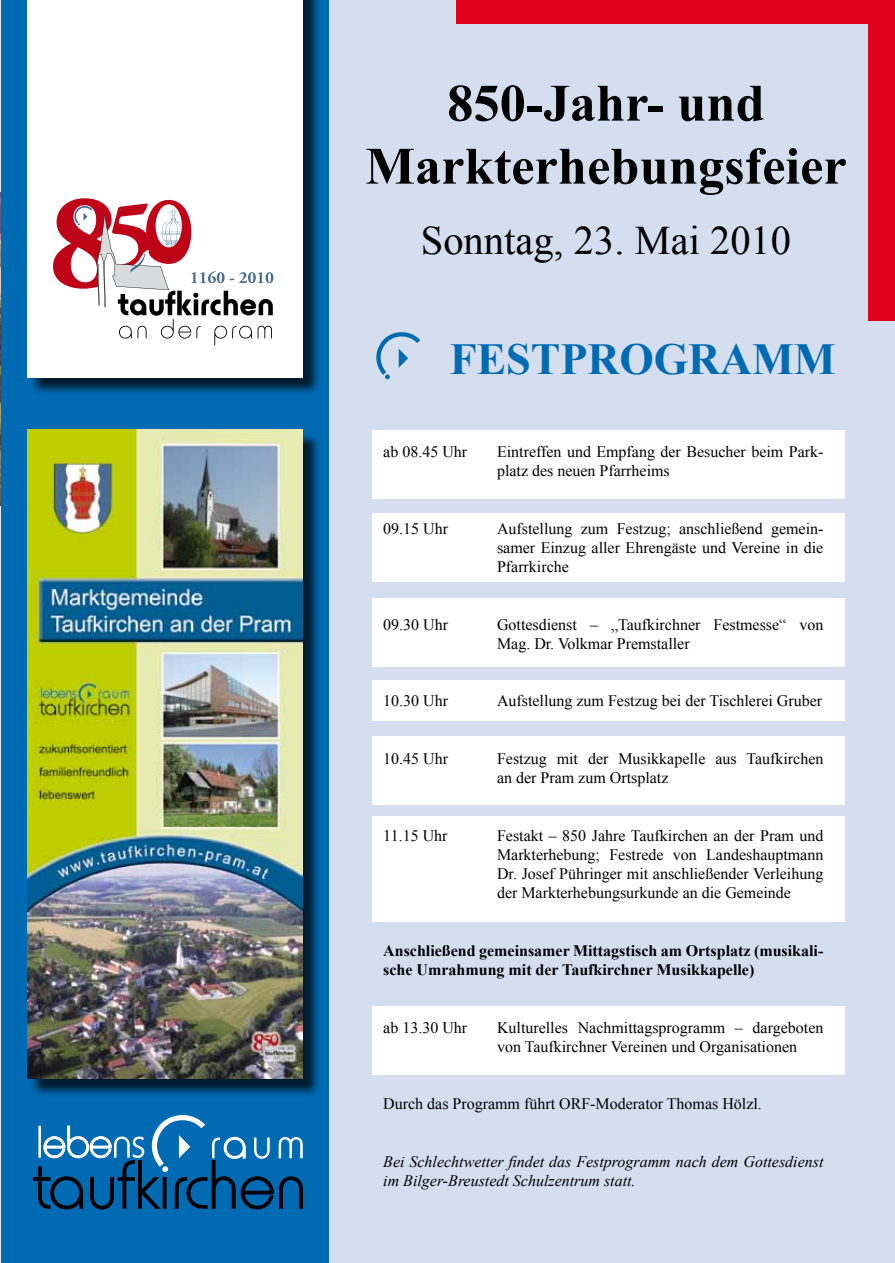
<style>
.page{position:relative;width:895px;height:1263px;background:#fff}
.page>*{position:absolute;margin:0;border:0;box-sizing:border-box;transform-origin:0 0}
.t1{font:700 52.5px/63px "Times New Roman";color:#000;text-align:center}
.t2{font:700 44.25px "Times New Roman";color:#006ab3}
.t3{font:40.5px "Times New Roman";color:#000}
.t4{font:16.05px/19.2px "Times New Roman";color:#000}
.t5{font:700 16.05px/19.2px "Times New Roman";color:#000}
.t6{font:italic 16.05px/19.2px "Times New Roman";color:#000}
</style>
<div class="page">
<hr style="left:0;top:0;width:1px;height:1263px;background:#eaeef7">
<img style="left:0;top:193px;width:2px;height:313px">
<div style="left:315px;top:0;width:580px;height:1263px;background:#d4deef"></div>
<div style="left:2px;top:0;width:327px;height:1263px;background:#006ab3"></div>
<div style="left:29px;top:0;width:293px;height:396px;background:#000;opacity:.75"></div>
<div style="left:27px;top:0;width:276px;height:378px;background:#fff"></div>
<svg style="left:53px;top:198px;width:220px;height:147px"></svg>
<div style="left:457px;top:0;width:438px;height:23px;background:#e2001a"></div>
<div style="left:868px;top:0;width:27px;height:320px;background:#e2001a"></div>
<div style="left:372px;top:1006px;width:473px;height:69px;background:#fff"></div>
<div style="left:372px;top:598px;width:473px;height:69px;background:#fff"></div>
<div style="left:372px;top:736px;width:473px;height:69px;background:#fff"></div>
<div style="left:372px;top:680px;width:473px;height:41px;background:#fff"></div>
<div style="left:372px;top:430px;width:473px;height:68px;background:#fff"></div>
<div style="left:372px;top:816px;width:473px;height:106px;background:#fff"></div>
<div style="left:372px;top:513px;width:473px;height:69px;background:#fff"></div>
<svg style="left:376px;top:332px;width:44px;height:47px"></svg>
<div style="left:29px;top:432px;width:293px;height:665px;background:#000;opacity:.75"></div>
<img style="left:27px;top:430px;width:276px;height:648px">
<svg style="left:32px;top:1115px;width:271px;height:95px"></svg>
<h1 class="t1" style="left:365px;top:70px;width:483px">850-Jahr- und<br>Markterhebungsfeier</h1>
<h3 class="t3" style="left:421px;top:213px;width:372px">Sonntag, 23. Mai 2010</h3>
<h2 class="t2" style="left:450px;top:329px;width:387px">FESTPROGRAMM</h2>
<p class="t4" style="left:383px;top:442px;width:85px">ab 08.45 Uhr</p>
<p class="t4" style="left:497px;top:442px;width:328px">Eintreffen und Empfang der Besucher beim Park&shy;platz des neuen Pfarrheims</p>
<p class="t4" style="left:383px;top:518px;width:66px">09.15 Uhr</p>
<p class="t4" style="left:497px;top:518px;width:328px;text-align:justify">Aufstellung zum Festzug; anschließend gemein&shy;samer Einzug aller Ehrengäste und Vereine in die Pfarrkirche</p>
<p class="t4" style="left:383px;top:614px;width:66px">09.30 Uhr</p>
<p class="t4" style="left:497px;top:614px;width:328px">Gottesdienst – „Taufkirchner Festmesse“ von<br>Mag. Dr. Volkmar Premstaller</p>
<p class="t4" style="left:383px;top:691px;width:66px">10.30 Uhr</p>
<p class="t4" style="left:497px;top:691px;width:327px">Aufstellung zum Festzug bei der Tischlerei Gruber</p>
<p class="t4" style="left:383px;top:749px;width:66px">10.45 Uhr</p>
<p class="t4" style="left:497px;top:749px;width:328px">Festzug mit der Musikkapelle aus Taufkirchen an der Pram zum Ortsplatz</p>
<p class="t4" style="left:383px;top:825px;width:66px">11.15 Uhr</p>
<p class="t4" style="left:497px;top:825px;width:328px;text-align:justify">Festakt – 850 Jahre Taufkirchen an der Pram und Markterhebung; Festrede von Landeshauptmann Dr. Josef Pühringer mit anschließender Verleihung der Markterhebungsurkunde an die Gemeinde</p>
<p class="t5" style="left:383px;top:940px;width:441px">Anschließend gemeinsamer Mittagstisch am Ortsplatz (musikali&shy;sche Umrahmung mit der Taufkirchner Musikkapelle)</p>
<p class="t4" style="left:383px;top:1017px;width:85px">ab 13.30 Uhr</p>
<p class="t4" style="left:497px;top:1017px;width:328px">Kulturelles Nachmittagsprogramm – dargeboten von Taufkirchner Vereinen und Organisationen</p>
<p class="t4" style="left:383px;top:1094px;width:380px">Durch das Programm führt ORF-Moderator Thomas Hölzl.</p>
<p class="t6" style="left:383px;top:1151px;width:441px">Bei Schlechtwetter findet das Festprogramm nach dem Gottesdienst im Bilger-Breustedt Schulzentrum statt.</p>
</div>
